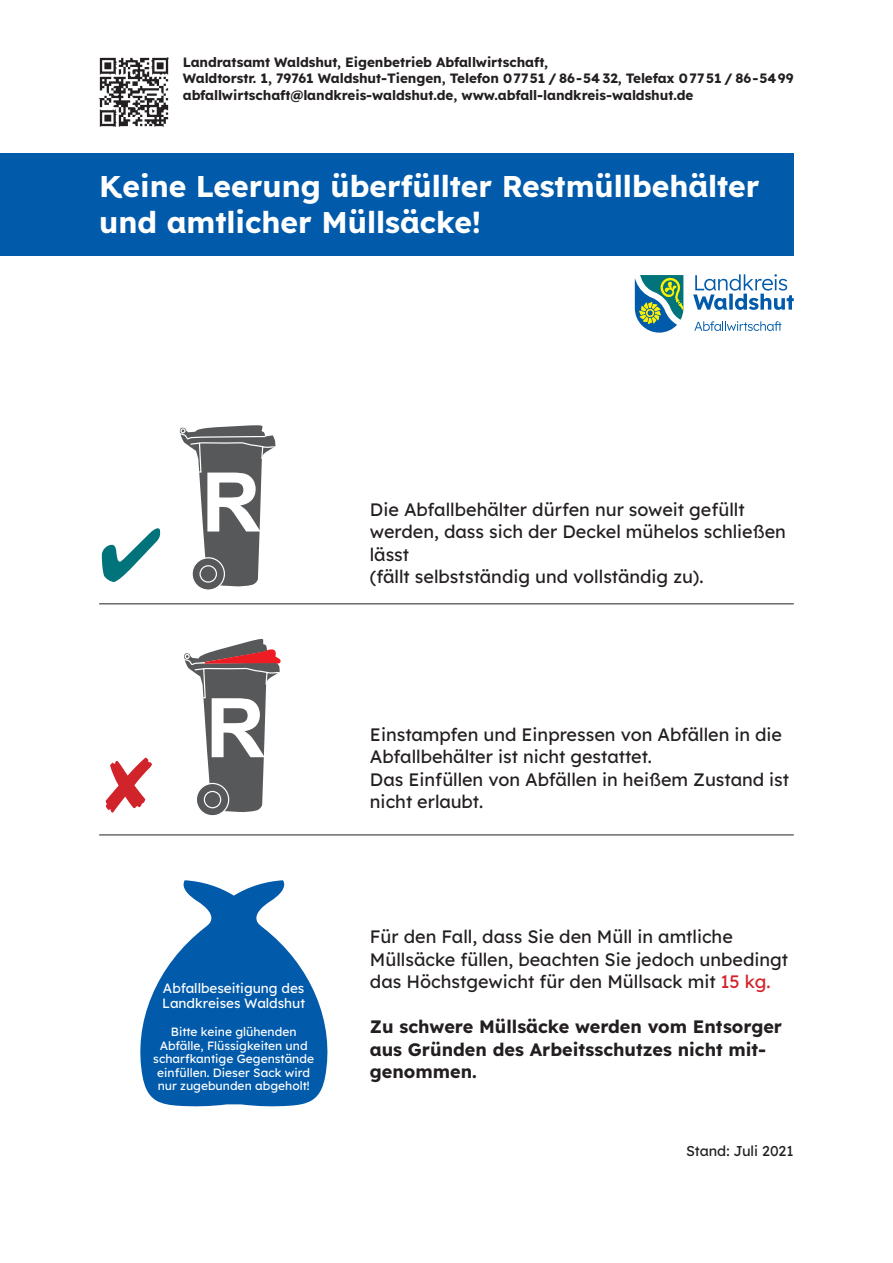
<style>
.page{position:relative;width:893px;height:1263px;background:#fff}
.page>*{position:absolute;margin:0;border:0;box-sizing:border-box;transform-origin:0 0}
.t1{font:700 82.35px "Arial";color:#fff}
.t2{font:700 30px/36px "Waldshut Lexend";color:#fff}
.t3{font:18px/22.5px "Waldshut Lexend";color:#231f20}
.t4{font:700 18px/22.5px "Waldshut Lexend";color:#231f20}
.t5{font:14.25px "Waldshut Lexend";color:#231f20}
.t6{font:700 13.5px/16.5px "Waldshut Lexend";letter-spacing:-.005em;color:#231f20}
.t7{font:13.5px/15px "Waldshut Lexend";color:#fff}
.t8{font:12px/13.5px "Waldshut Lexend";color:#fff;text-align:center}
.s1{font-family:"Waldshut Lexend Swash";font-weight:400}
.s2{color:#d1232a}
</style>
<div class="page">
<img style="left:99px;top:57px;width:70px;height:70px">
<svg style="left:140px;top:880px;width:188px;height:227px;fill:#015aaa"></svg>
<svg style="left:192px;top:558px;width:32px;height:32px"></svg>
<div style="left:192px;top:557px;width:33px;height:34px;border:1px solid #fff;border-radius:50%"></div>
<svg style="left:179px;top:425px;width:97px;height:162px"></svg>
<svg style="left:196px;top:783px;width:33px;height:33px"></svg>
<div style="left:196px;top:783px;width:33px;height:33px;border:1px solid #fff;border-radius:50%"></div>
<svg style="left:184px;top:639px;width:97px;height:173px"></svg>
<hr style="left:99px;top:603px;width:695px;height:1px;background:#231f20">
<hr style="left:99px;top:834px;width:695px;height:1px;background:#231f20">
<div style="left:0;top:153px;width:794px;height:102px;background:#015aaa"></div>
<svg style="left:693px;top:274px;width:101px;height:36px"></svg>
<svg style="left:635px;top:275px;width:48px;height:58px"></svg>
<svg style="left:694px;top:321px;width:87px;height:10px"></svg>
<p class="t6" style="left:183px;top:53px;width:612px">Landratsamt Waldshut, Eigenbetrieb Abfallwirtschaft,<br>Waldtorstr. 1, 79761 Waldshut-Tiengen, Telefon 07751 / 86-54 32, Telefax 07751 / 86-5499 abfallwirtschaft@landkreis-waldshut.de, www.abfall-landkreis-waldshut.de</p>
<h2 class="t2" style="left:99px;top:166px;width:662px"><span class="s1">K</span>eine Leerung überfüllter Restmüllbehälter und amtlicher Müllsäcke!</h2>
<h1 class="t1" style="left:201px;top:448px;width:61px">R</h1>
<h1 class="t1" style="left:206px;top:674px;width:61px">R</h1>
<p class="t7" style="left:162px;top:979px;width:144px">Abfallbeseitigung des<br>Landkreises Waldshut</p>
<p class="t8" style="left:153px;top:1024px;width:162px">Bitte keine glühenden<br>Abfälle, Flüssigkeiten und scharfkantige Gegenstände einfüllen. Dieser Sack wird nur zugebunden abgeholt!</p>
<p class="t3" style="left:370px;top:497px;width:418px">Die Abfallbehälter dürfen nur soweit gefüllt werden, dass sich der Deckel mühelos schließen lässt<br>(fällt selbstständig und vollständig zu).</p>
<p class="t3" style="left:370px;top:722px;width:421px">Einstampfen und Einpressen von Abfällen in die Abfallbehälter ist nicht gestattet.<br>Das Einfüllen von Abfällen in heißem Zustand ist nicht erlaubt.</p>
<p class="t3" style="left:370px;top:924px;width:420px">Für den Fall, dass Sie den Müll in amtliche<br>Müllsäcke füllen, beachten Sie jedoch unbedingt das Höchstgewicht für den Müllsack mit <span class="s2">15 kg.</span></p>
<p class="t4" style="left:370px;top:1014px;width:414px">Zu schwere Müllsäcke werden vom Entsorger aus Gründen des Arbeitsschutzes nicht mit&shy;genommen.</p>
<p class="t5" style="left:686px;top:1141px;width:109px">Stand: Juli 2021</p>
</div>
